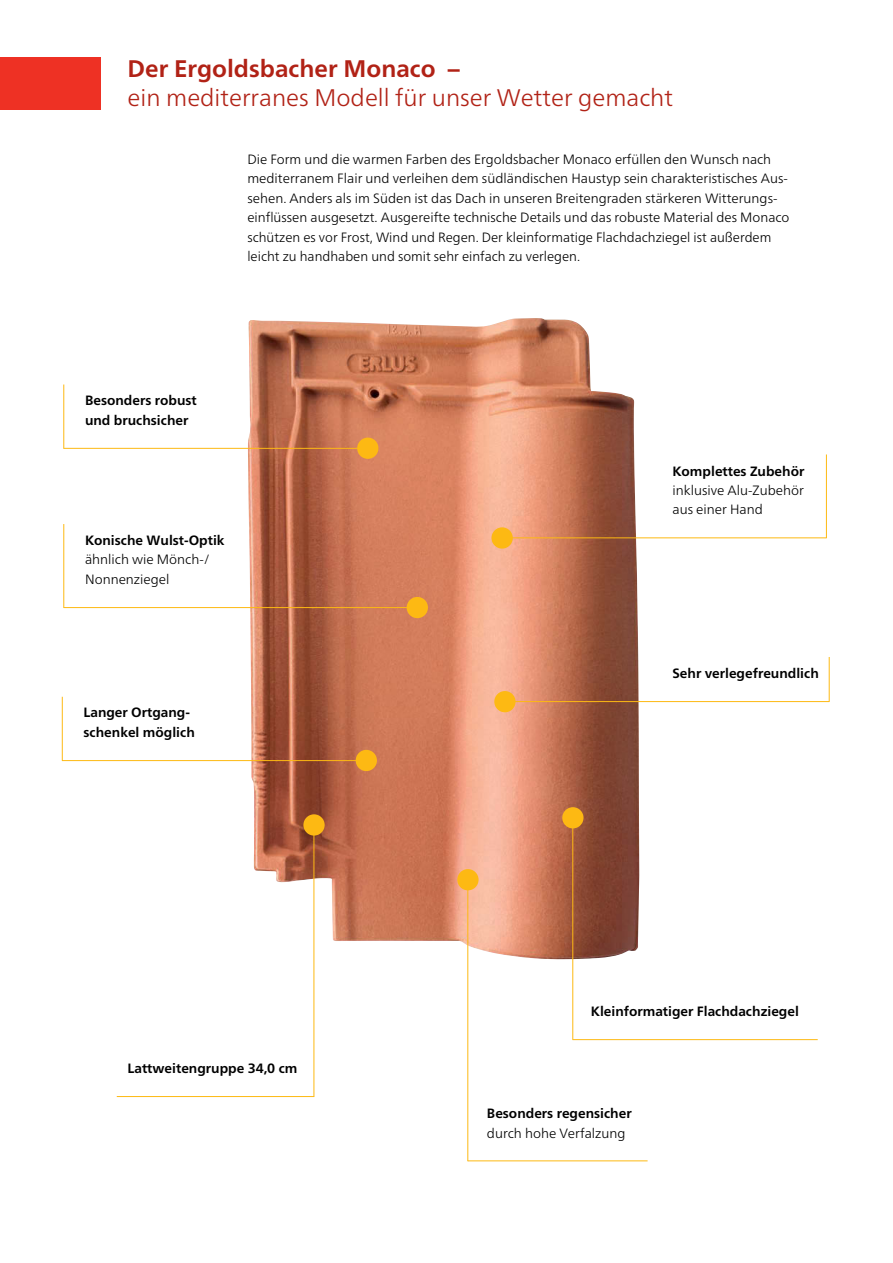
<style>
.page{position:relative;width:893px;height:1263px;background:#fff}
.page>*{position:absolute;margin:0;border:0;box-sizing:border-box;transform-origin:0 0}
.t1{font:300 24px "Frutiger Neue LT Pro";color:#b12216}
.t2{font:700 24px "Frutiger Neue LT Pro";color:#b12216}
.t3{font:300 13.5px/19.5px "Frutiger Neue LT Pro";color:#000}
.t4{font:700 13.5px/19.5px "Frutiger Neue LT Pro";color:#000}
</style>
<div class="page">
<img style="left:248px;top:318px;width:391px;height:641px">
<div style="left:0;top:57px;width:101px;height:53px;background:#ee3124"></div>
<div style="left:303px;top:814px;width:22px;height:21px;background:#fdb913;border-radius:50%"></div>
<hr style="left:314px;top:829px;width:1px;height:268px;background:#fdb913">
<div style="left:357px;top:438px;width:21px;height:21px;background:#fdb913;border-radius:50%"></div>
<hr style="left:63px;top:448px;width:306px;height:1px;background:#fdb913">
<div style="left:562px;top:807px;width:21px;height:21px;background:#fdb913;border-radius:50%"></div>
<hr style="left:572px;top:818px;width:1px;height:221px;background:#fdb913">
<hr style="left:572px;top:1039px;width:246px;height:1px;background:#fdb913">
<hr style="left:117px;top:1096px;width:197px;height:1px;background:#fdb913">
<hr style="left:63px;top:384px;width:1px;height:65px;background:#fdb913">
<div style="left:356px;top:750px;width:21px;height:21px;background:#fdb913;border-radius:50%"></div>
<hr style="left:62px;top:760px;width:306px;height:1px;background:#fdb913">
<hr style="left:62px;top:697px;width:1px;height:64px;background:#fdb913">
<div style="left:407px;top:597px;width:21px;height:21px;background:#fdb913;border-radius:50%"></div>
<hr style="left:63px;top:607px;width:356px;height:1px;background:#fdb913">
<hr style="left:63px;top:524px;width:1px;height:84px;background:#fdb913">
<div style="left:494px;top:691px;width:22px;height:21px;background:#fdb913;border-radius:50%"></div>
<hr style="left:504px;top:701px;width:325px;height:1px;background:#fdb913">
<hr style="left:829px;top:657px;width:1px;height:45px;background:#fdb913">
<div style="left:491px;top:527px;width:22px;height:22px;background:#fdb913;border-radius:50%"></div>
<hr style="left:502px;top:537px;width:324px;height:1px;background:#fdb913">
<hr style="left:826px;top:454px;width:1px;height:84px;background:#fdb913">
<div style="left:457px;top:869px;width:22px;height:21px;background:#fdb913;border-radius:50%"></div>
<hr style="left:467px;top:883px;width:1px;height:278px;background:#fdb913">
<hr style="left:468px;top:1160px;width:180px;height:1px;background:#fdb913">
<h1 class="t2" style="left:128px;top:60px;width:334px">Der Ergoldsbacher Monaco –</h1>
<h1 class="t1" style="left:128px;top:89px;width:547px">ein mediterranes Modell für unser Wetter gemacht</h1>
<p class="t3" style="left:247px;top:151px;width:544px">Die Form und die warmen Farben des Ergoldsbacher Monaco erfüllen den Wunsch nach mediterranem Flair und verleihen dem südländischen Haustyp sein charakteristisches Aus - sehen. Anders als im Süden ist das Dach in unseren Breitengraden stärkeren Witterungs - ein flüssen ausgesetzt. Ausgereifte technische Details und das robuste Material des Monaco schützen es vor Frost, Wind und Regen. Der kleinformatige Flachdach ziegel ist außerdem leicht zu handhaben und somit sehr einfach zu verlegen.</p>
<p class="t4" style="left:85px;top:392px;width:113px">Besonders robust und bruchsicher</p>
<p class="t4" style="left:85px;top:532px;width:141px">Konische Wulst-Optik</p>
<p class="t3" style="left:85px;top:551px;width:126px">ähnlich wie Mönch-/<br>Nonnenziegel</p>
<p class="t4" style="left:84px;top:704px;width:113px">Langer Ortgang - schenkel möglich</p>
<p class="t4" style="left:672px;top:462px;width:133px">Komplettes Zubehör</p>
<p class="t3" style="left:672px;top:482px;width:133px">inklusive Alu-Zubehör aus einer Hand</p>
<p class="t4" style="left:672px;top:664px;width:148px">Sehr verlegefreund lich</p>
<p class="t4" style="left:591px;top:1003px;width:210px">Kleinformatiger Flachdachziegel</p>
<p class="t4" style="left:128px;top:1060px;width:171px">Lattweitengruppe 34,0 cm</p>
<p class="t4" style="left:487px;top:1105px;width:146px">Besonders regensicher</p>
<p class="t3" style="left:487px;top:1124px;width:140px">durch hohe Verfalzung</p>
</div>
